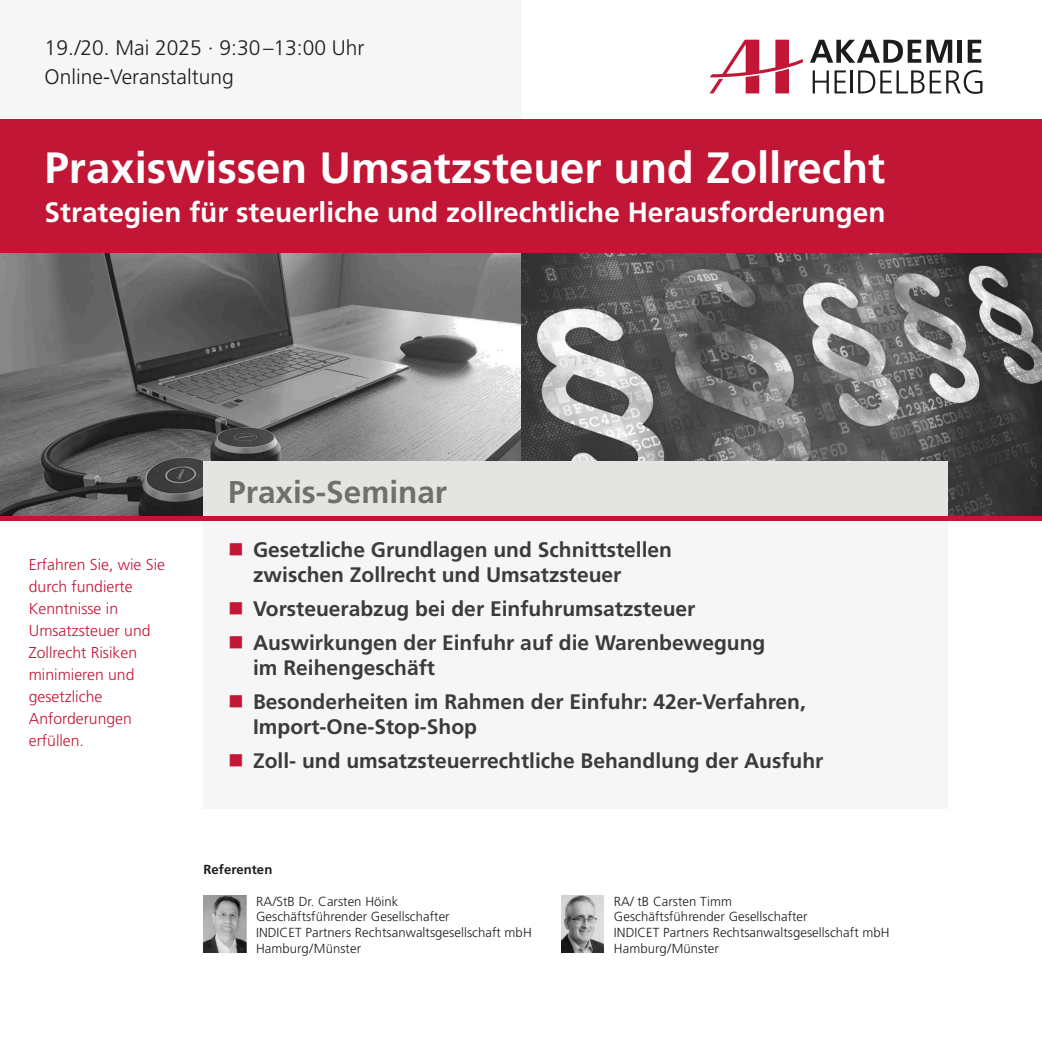
<style>
.page{position:relative;width:1042px;height:1042px;background:#fff}
.page>*{position:absolute;margin:0;border:0;box-sizing:border-box;transform-origin:0 0}
.t1{font:700 43.75px "Frutiger LT Pro";color:#fff}
.t2{font:700 31.5px "Frutiger LT Pro";color:#6f6f6e}
.t3{font:700 28px "Frutiger LT Pro";color:#fff}
.t4{font:700 21px/33.9px "Frutiger LT Pro";color:#3c3b3b}
.t5{font:300 21px/28.3px "Frutiger LT Pro";color:#1d1d1b}
.t6{font:300 15.75px/22.1px "Frutiger LT Pro";color:#c21636}
.t7{font:300 13.12px/15.8px "Frutiger LT Pro";letter-spacing:.005em;color:#1d1d1b}
.t8{font:700 13.12px "Frutiger LT Pro";letter-spacing:.005em;color:#1d1d1b}
</style>
<div class="page">
<img style="left:0;top:253px;width:521px;height:263px">
<svg style="left:521px;top:253px;width:521px;height:263px;background:#696969"></svg>
<div style="left:0;top:0;width:521px;height:119px;background:#f6f6f6"></div>
<div style="left:0;top:119px;width:1042px;height:134px;background:#c21636"></div>
<div style="left:203px;top:461px;width:744px;height:60px;background:#e4e4e3"></div>
<div style="left:203px;top:521px;width:744px;height:288px;background:#f6f6f6"></div>
<div style="left:0;top:516px;width:1042px;height:5px;background:#c21636"></div>
<svg style="left:810px;top:40px;width:142px;height:23px"></svg>
<div style="left:957px;top:40px;width:5px;height:23px;background:#1d1d1b"></div>
<svg style="left:967px;top:40px;width:14px;height:23px"></svg>
<svg style="left:812px;top:70px;width:34px;height:23px"></svg>
<hr style="left:851px;top:70px;width:2px;height:23px;background:#1d1d1b">
<svg style="left:710px;top:40px;width:93px;height:53px"></svg>
<svg style="left:858px;top:70px;width:124px;height:24px"></svg>
<img style="left:203px;top:896px;width:43px;height:57px">
<img style="left:561px;top:896px;width:43px;height:57px">
<p class="t5" style="left:45px;top:36px;width:321px">19. /20. Mai 2025 · 9:30 –13:00 Uhr<br>Online-Veranstaltung</p>
<h1 class="t1" style="left:45px;top:150px;width:842px">Praxiswissen Umsatzsteuer und Zollrecht</h1>
<h3 class="t3" style="left:45px;top:201px;width:842px">Strategien für steuerliche und zollrechtliche Herausforderungen</h3>
<p class="t6" style="left:29px;top:555px;width:138px">Erfahren Sie, wie Sie durch fundierte<br>Kenntnisse in<br>Umsatzsteuer und<br>Zollrecht Risiken minimieren und gesetzliche<br>Anforderungen erfüllen.</p>
<h2 class="t2" style="left:228px;top:479px;width:220px">Praxis-Seminar</h2>
<p class="t4" style="left:253px;top:539px;width:420px;line-height:25.2px">Gesetzliche Grundlagen und Schnittstellen zwischen Zollrecht und Umsatzsteuer</p>
<p class="t4" style="left:253px;top:593px;width:514px">Vorsteuerabzug bei der Einfuhrumsatzsteuer<br>Auswirkungen der Einfuhr auf die Warenbewegung</p>
<p class="t4" style="left:253px;top:653px;width:554px">im Reihengeschäft<br>Besonderheiten im Rahmen der Einfuhr: 42er-Verfahren,</p>
<p class="t4" style="left:253px;top:712px;width:572px">Import-One-Stop-Shop<br>Zoll- und umsatzsteuerrechtliche Behandlung der Ausfuhr</p>
<p class="t8" style="left:203px;top:863px;width:70px">Referenten</p>
<p class="t7" style="left:256px;top:894px;width:277px">RA /StB Dr. Carsten Höink<br>Geschäftsführender Gesellschafter<br>INDICET Partners Rechtsanwaltsgesellschaft mbH<br>Hamburg / Münster</p>
<p class="t7" style="left:614px;top:894px;width:277px">RA/ tB Carsten Timm<br>Geschäftsführender Gesellschafter<br>INDICET Partners Rechtsanwaltsgesellschaft mbH<br>Hamburg / Münster</p>
</div>
